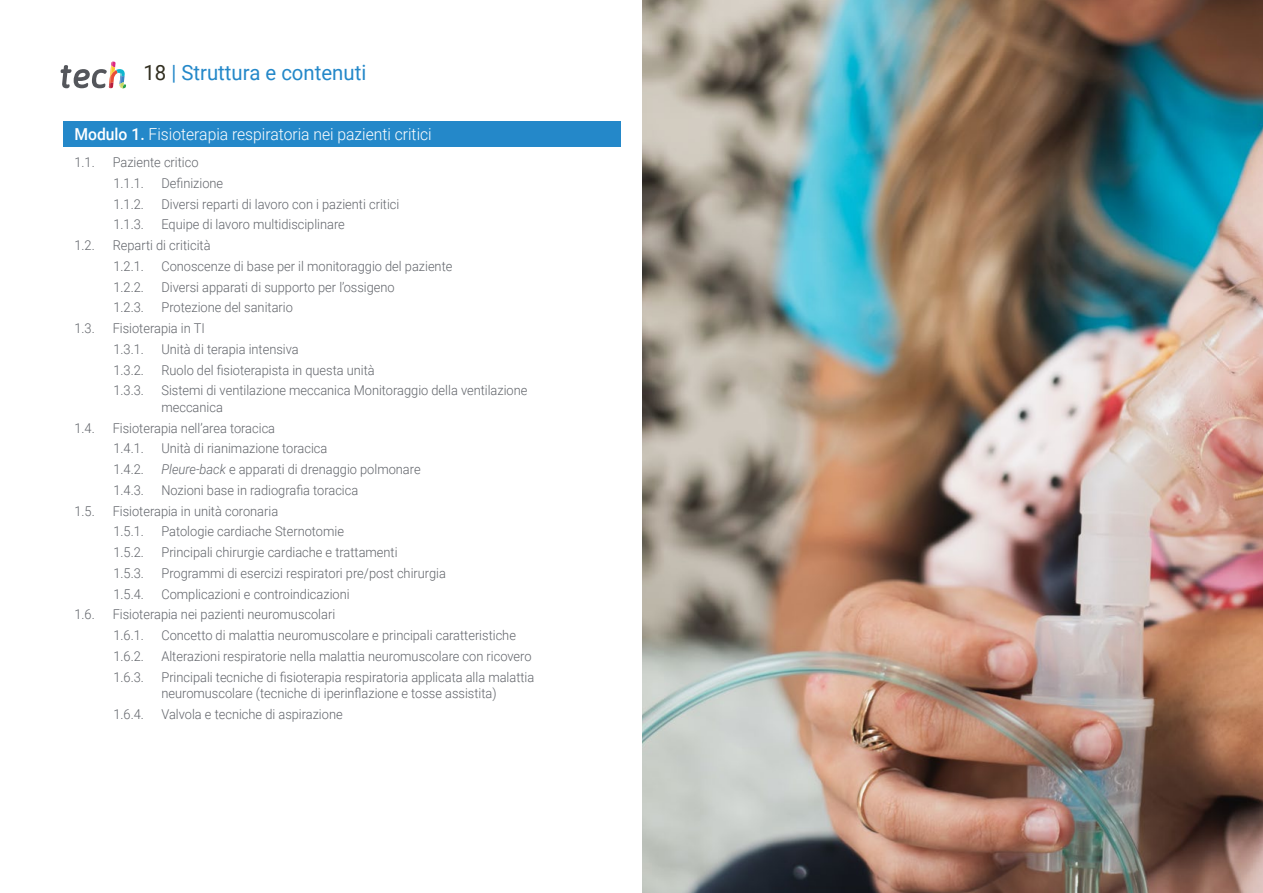
<style>
.page{position:relative;width:1263px;height:893px;background:#fff}
.page>*{position:absolute;margin:0;border:0;box-sizing:border-box;transform-origin:0 0}
.t1{font:21px "Roboto";color:#2488c9}
.t2{font:300 16.5px "Roboto";color:#fff;scale:.95 1}
.t3{font:300 13.5px/20.7px "Roboto";color:#61646a;scale:.95 1}
.s1{color:#312e20}
.s2{font-weight:500}
.s3{font-style:italic}
</style>
<div class="page">
<div style="left:63px;top:121px;width:558px;height:25px;background:#2488c9"></div>
<img style="left:642px;top:0;width:621px;height:893px">
<svg style="left:61px;top:62px;width:65px;height:27px"></svg>
<h1 class="t1" style="left:144px;top:57px;width:224px"><span class="s1">18</span> | Struttura e contenuti</h1>
<p class="t2" style="left:74px;top:123px;width:378px"><span class="s2">Modulo 1.</span> Fisioterapia respiratoria nei pazienti critici</p>
<p class="t3" style="left:74px;top:151px;width:23px">1.1.</p>
<p class="t3" style="left:113px;top:151px;width:92px">Paziente critico<br>1.1.1.</p>
<p class="t3" style="left:161px;top:172px;width:67px">Definizione</p>
<p class="t3" style="left:113px;top:193px;width:34px">1.1.2.</p>
<p class="t3" style="left:161px;top:193px;width:252px">Diversi reparti di lavoro con i pazienti critici</p>
<p class="t3" style="left:113px;top:214px;width:34px">1.1.3.</p>
<p class="t3" style="left:161px;top:214px;width:195px">Equipe di lavoro multidisciplinare</p>
<p class="t3" style="left:74px;top:234px;width:23px">1.2.</p>
<p class="t3" style="left:113px;top:234px;width:104px">Reparti di criticità<br>1.2.1.</p>
<p class="t3" style="left:161px;top:255px;width:308px">Conoscenze di base per il monitoraggio del paziente</p>
<p class="t3" style="left:113px;top:276px;width:34px">1.2.2.</p>
<p class="t3" style="left:161px;top:276px;width:247px">Diversi apparati di supporto per l’ossigeno</p>
<p class="t3" style="left:113px;top:297px;width:34px">1.2.3.</p>
<p class="t3" style="left:161px;top:297px;width:140px">Protezione del sanitario</p>
<p class="t3" style="left:74px;top:317px;width:23px">1.3.</p>
<p class="t3" style="left:113px;top:317px;width:98px">Fisioterapia in TI<br>1.3.1.</p>
<p class="t3" style="left:161px;top:338px;width:146px">Unità di terapia intensiva</p>
<p class="t3" style="left:113px;top:359px;width:34px">1.3.2.</p>
<p class="t3" style="left:161px;top:359px;width:226px">Ruolo del fisioterapista in questa unità</p>
<p class="t3" style="left:113px;top:380px;width:34px">1.3.3.</p>
<p class="t3" style="left:161px;top:382px;width:387px;line-height:16.5px">Sistemi di ventilazione meccanica Monitoraggio della ventilazione meccanica</p>
<p class="t3" style="left:74px;top:417px;width:23px">1.4.</p>
<p class="t3" style="left:113px;top:417px;width:172px">Fisioterapia nell’area toracica<br>1.4.1.</p>
<p class="t3" style="left:161px;top:438px;width:176px">Unità di rianimazione toracica</p>
<p class="t3" style="left:113px;top:458px;width:34px">1.4.2.</p>
<p class="t3" style="left:161px;top:458px;width:274px"><span class="s3">Pleure-back</span> e apparati di drenaggio polmonare</p>
<p class="t3" style="left:113px;top:479px;width:34px">1.4.3.</p>
<p class="t3" style="left:161px;top:479px;width:209px">Nozioni base in radiografia toracica</p>
<p class="t3" style="left:74px;top:500px;width:23px">1.5.</p>
<p class="t3" style="left:113px;top:500px;width:176px">Fisioterapia in unità coronaria<br>1.5.1.</p>
<p class="t3" style="left:161px;top:521px;width:194px">Patologie cardiache Sternotomie</p>
<p class="t3" style="left:113px;top:541px;width:34px">1.5.2.</p>
<p class="t3" style="left:161px;top:541px;width:250px">Principali chirurgie cardiache e trattamenti</p>
<p class="t3" style="left:113px;top:562px;width:34px">1.5.3.</p>
<p class="t3" style="left:161px;top:562px;width:301px">Programmi di esercizi respiratori pre/post chirurgia</p>
<p class="t3" style="left:113px;top:583px;width:34px">1.5.4.</p>
<p class="t3" style="left:161px;top:583px;width:200px">Complicazioni e controindicazioni</p>
<p class="t3" style="left:74px;top:604px;width:23px">1.6.</p>
<p class="t3" style="left:113px;top:604px;width:236px">Fisioterapia nei pazienti neuromuscolari<br>1.6.1.</p>
<p class="t3" style="left:161px;top:624px;width:375px">Concetto di malattia neuromuscolare e principali caratteristiche</p>
<p class="t3" style="left:113px;top:645px;width:34px">1.6.2.</p>
<p class="t3" style="left:161px;top:645px;width:391px">Alterazioni respiratorie nella malattia neuromuscolare con ricovero</p>
<p class="t3" style="left:113px;top:666px;width:34px">1.6.3.</p>
<p class="t3" style="left:161px;top:668px;width:394px;line-height:16.5px">Principali tecniche di fisioterapia respiratoria applicata alla malattia neuromuscolare (tecniche di iperinflazione e tosse assistita)</p>
<p class="t3" style="left:113px;top:703px;width:34px">1.6.4.</p>
<p class="t3" style="left:161px;top:703px;width:192px">Valvola e tecniche di aspirazione</p>
</div>
